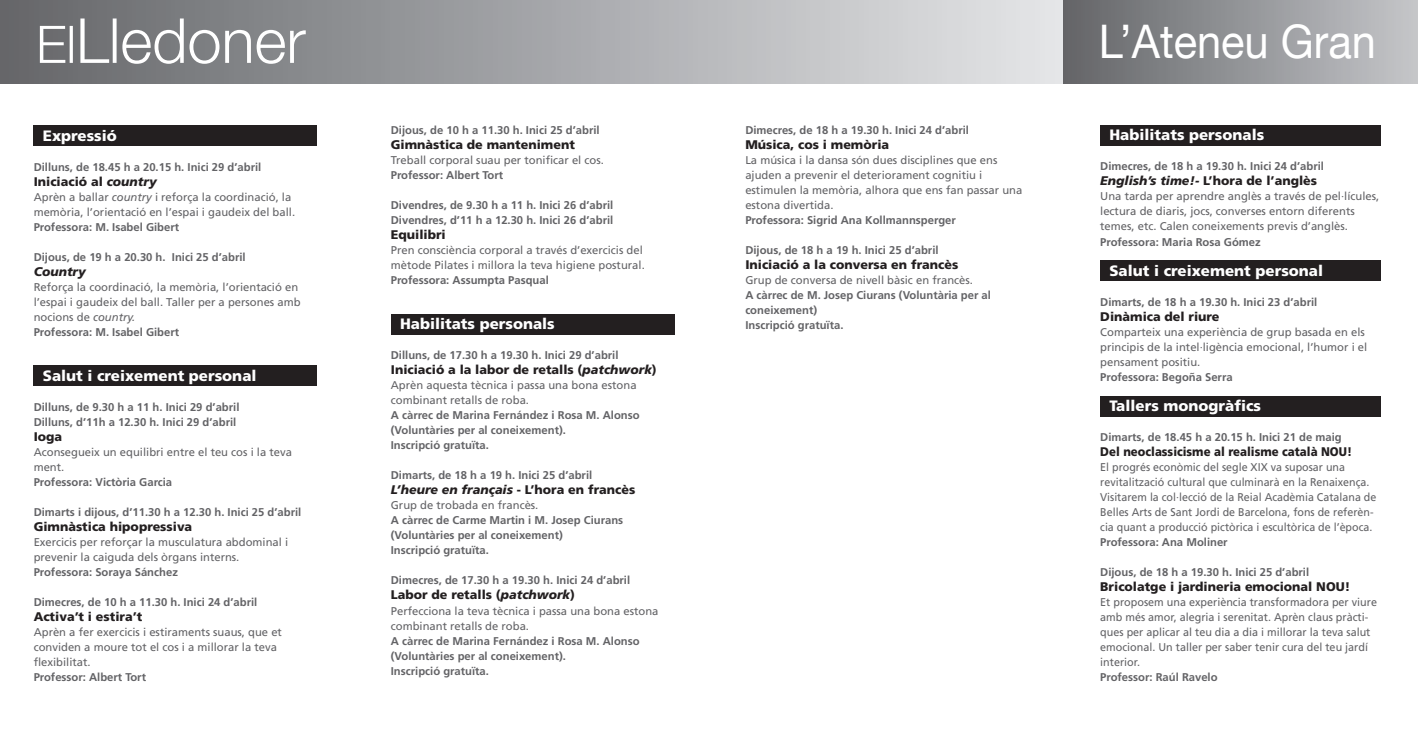
<style>
.page{position:relative;width:1418px;height:745px;background:#fff}
.page>*{position:absolute;margin:0;border:0;box-sizing:border-box;transform-origin:0 0}
.t1{font:46.25px "Helvetica Neue";color:#fff;scale:.94 1}
.t2{font:900 15px "Frutiger";color:#fff}
.t3{font:900 12.5px "Frutiger";color:#231f20}
.t4{font:italic 900 12.5px "Frutiger";color:#231f20}
.t5{font:900 12.5px "Frutiger";color:#231f20;scale:.91 1}
.t6{font:700 11.25px/15px "Frutiger";color:#636366}
.t7{font:11.25px/15px "Frutiger";color:#636366}
.t8{font:11.25px/15px "Frutiger";color:#636366;scale:.95 1}
.t9{font:11.25px/15px "Frutiger";color:#636366;scale:.96 1}
.s1{font-style:italic}
.s2{font-style:normal}
</style>
<div class="page">
<div style="left:391px;top:314px;width:283px;height:20px;background:#231f20"></div>
<div style="left:1100px;top:395px;width:280px;height:21px;background:#231f20"></div>
<div style="left:1100px;top:260px;width:280px;height:20px;background:#231f20"></div>
<div style="left:34px;top:365px;width:283px;height:20px;background:#231f20"></div>
<div style="left:34px;top:125px;width:283px;height:21px;background:#231f20"></div>
<svg style="left:0;top:0;width:1063px;height:84px;background:#aaacaf"></svg>
<svg style="left:40px;top:18px;width:266px;height:46px"></svg>
<div style="left:1063px;top:0;width:354px;height:84px;background:linear-gradient(to right,#636467,#c4c5c9)"></div>
<div style="left:1099px;top:125px;width:281px;height:21px;background:#231f20"></div>
<p class="t2" style="left:43px;top:126px;width:75px">Expressió</p>
<p class="t6" style="left:34px;top:159px;width:229px">Dilluns, de 18.45 h a 20.15 h. Inici 29 d’abril</p>
<p class="t3" style="left:34px;top:173px;width:124px">Iniciació al <span class="s1">country</span></p>
<p class="t7" style="left:34px;top:189px;width:263px">Aprèn a ballar <span class="s1">country</span> i reforça la coordinació, la memòria, l’orientació en l’espai i gaudeix del ball.</p>
<p class="t6" style="left:34px;top:219px;width:147px">Professora: M. Isabel Gibert</p>
<p class="t6" style="left:34px;top:249px;width:213px">Dijous, de 19 h a 20.30 h. Inici 25 d’abril</p>
<p class="t4" style="left:34px;top:264px;width:54px">Country</p>
<p class="t7" style="left:34px;top:279px;width:268px">Reforça la coordinació, la memòria, l’orientació en l’espai i gaudeix del ball. Taller per a persones amb nocions de <span class="s1">country.</span></p>
<p class="t6" style="left:34px;top:324px;width:147px">Professora: M. Isabel Gibert</p>
<p class="t2" style="left:43px;top:366px;width:215px">Salut i creixement personal</p>
<p class="t6" style="left:34px;top:399px;width:207px">Dilluns, de 9.30 h a 11 h. Inici 29 d’abril</p>
<p class="t6" style="left:34px;top:414px;width:204px">Dilluns, d’11h a 12.30 h. Inici 29 d’abril</p>
<p class="t3" style="left:34px;top:428px;width:30px">Ioga</p>
<p class="t7" style="left:34px;top:444px;width:260px">Aconsegueix un equilibri entre el teu cos i la teva ment.</p>
<p class="t6" style="left:34px;top:474px;width:140px">Professora: Victòria Garcia</p>
<p class="t6" style="left:34px;top:504px;width:269px">Dimarts i dijous, d’11.30 h a 12.30 h. Inici 25 d’abril</p>
<p class="t3" style="left:34px;top:518px;width:160px">Gimnàstica hipopressiva</p>
<p class="t7" style="left:34px;top:534px;width:256px">Exercicis per reforçar la musculatura abdominal i prevenir la caiguda dels òrgans interns.</p>
<p class="t6" style="left:34px;top:564px;width:146px">Professora: Soraya Sánchez</p>
<p class="t6" style="left:34px;top:594px;width:225px">Dimecres, de 10 h a 11.30 h. Inici 24 d’abril</p>
<p class="t3" style="left:34px;top:608px;width:110px">Activa’t i estira’t</p>
<p class="t7" style="left:34px;top:624px;width:250px">Aprèn a fer exercicis i estiraments suaus, que et conviden a moure tot el cos i a millorar la teva flexibilitat.</p>
<p class="t6" style="left:34px;top:669px;width:114px">Professor: Albert Tort</p>
<p class="t6" style="left:391px;top:122px;width:210px">Dijous, de 10 h a 11.30 h. Inici 25 d’abril</p>
<p class="t3" style="left:391px;top:137px;width:186px">Gimnàstica de manteniment</p>
<p class="t7" style="left:391px;top:152px;width:214px">Treball corporal suau per tonificar el cos.</p>
<p class="t6" style="left:391px;top:167px;width:114px">Professor: Albert Tort</p>
<p class="t6" style="left:391px;top:197px;width:224px">Divendres, de 9.30 h a 11 h. Inici 26 d’abril</p>
<p class="t6" style="left:391px;top:212px;width:224px">Divendres, d’11 h a 12.30 h. Inici 26 d’abril</p>
<p class="t3" style="left:391px;top:227px;width:56px">Equilibri</p>
<p class="t7" style="left:391px;top:242px;width:255px">Pren consciència corporal a través d’exercicis del mètode Pilates i millora la teva higiene postural.</p>
<p class="t6" style="left:391px;top:272px;width:159px">Professora: Assumpta Pasqual</p>
<p class="t2" style="left:400px;top:314px;width:156px">Habilitats personals</p>
<p class="t6" style="left:391px;top:347px;width:229px">Dilluns, de 17.30 h a 19.30 h. Inici 29 d’abril</p>
<p class="t3" style="left:391px;top:362px;width:267px">Iniciació a la labor de retalls (<span class="s1">patchwork</span>)</p>
<p class="t7" style="left:391px;top:377px;width:247px">Aprèn aquesta tècnica i passa una bona estona combinant retalls de roba.</p>
<p class="t6" style="left:391px;top:407px;width:250px">A càrrec de Marina Fernández i Rosa M. Alonso (Voluntàries per al coneixement).</p>
<p class="t6" style="left:391px;top:437px;width:100px">Inscripció gratuïta.</p>
<p class="t6" style="left:391px;top:467px;width:203px">Dimarts, de 18 h a 19 h. Inici 25 d’abril</p>
<p class="t4" style="left:391px;top:482px;width:246px">L’heure en français <span class="s2">- L’hora en francès</span></p>
<p class="t7" style="left:391px;top:497px;width:149px">Grup de trobada en francès.</p>
<p class="t6" style="left:391px;top:512px;width:234px">A càrrec de Carme Martin i M. Josep Ciurans</p>
<p class="t6" style="left:391px;top:527px;width:173px">(Voluntàries per al coneixement)</p>
<p class="t6" style="left:391px;top:542px;width:100px">Inscripció gratuïta.</p>
<p class="t6" style="left:391px;top:572px;width:241px">Dimecres, de 17.30 h a 19.30 h. Inici 24 d’abril</p>
<p class="t3" style="left:391px;top:587px;width:186px">Labor de retalls (<span class="s1">patchwork</span>)</p>
<p class="t7" style="left:391px;top:602px;width:269px">Perfecciona la teva tècnica i passa una bona estona combinant retalls de roba.</p>
<p class="t6" style="left:391px;top:632px;width:250px">A càrrec de Marina Fernández i Rosa M. Alonso (Voluntàries per al coneixement).</p>
<p class="t6" style="left:391px;top:662px;width:100px">Inscripció gratuïta.</p>
<p class="t6" style="left:745px;top:122px;width:225px">Dimecres, de 18 h a 19.30 h. Inici 24 d’abril</p>
<p class="t3" style="left:745px;top:137px;width:145px">Música, cos i memòria</p>
<p class="t7" style="left:745px;top:152px;width:278px">La música i la dansa són dues disciplines que ens ajuden a prevenir el deteriorament cognitiu i estimulen la memòria, alhora que ens fan passar una estona divertida.</p>
<p class="t6" style="left:745px;top:212px;width:212px">Professora: Sigrid Ana Kollmannsperger</p>
<p class="t6" style="left:745px;top:242px;width:195px">Dijous, de 18 h a 19 h. Inici 25 d’abril</p>
<p class="t3" style="left:745px;top:257px;width:214px">Iniciació a la conversa en francès</p>
<p class="t7" style="left:745px;top:272px;width:229px">Grup de conversa de nivell bàsic en francès.</p>
<p class="t6" style="left:745px;top:287px;width:247px">A càrrec de M. Josep Ciurans (Voluntària per al coneixement)</p>
<p class="t6" style="left:745px;top:317px;width:100px">Inscripció gratuïta.</p>
<p class="t1" style="left:1098px;top:8px;width:296px">L’Ateneu Gran</p>
<p class="t2" style="left:1109px;top:126px;width:156px">Habilitats personals</p>
<p class="t6" style="left:1100px;top:159px;width:225px">Dimecres, de 18 h a 19.30 h. Inici 24 d’abril</p>
<p class="t3" style="left:1100px;top:173px;width:218px"><span class="s1">English’s time!-</span> L’hora de l’anglès</p>
<p class="t7" style="left:1100px;top:189px;width:280px">Una tarda per aprendre anglès a través de pel·lícules, lectura de diaris, jocs, converses entorn diferents temes, etc. Calen coneixements previs d’anglès.</p>
<p class="t6" style="left:1100px;top:234px;width:162px">Professora: Maria Rosa Gómez</p>
<p class="t2" style="left:1109px;top:261px;width:215px">Salut i creixement personal</p>
<p class="t6" style="left:1100px;top:294px;width:218px">Dimarts, de 18 h a 19.30 h. Inici 23 d’abril</p>
<p class="t3" style="left:1100px;top:308px;width:121px">Dinàmica del riure</p>
<p class="t7" style="left:1100px;top:324px;width:268px">Comparteix una experiència de grup basada en els principis de la intel·ligència emocional, l’humor i el pensament positiu.</p>
<p class="t6" style="left:1100px;top:369px;width:134px">Professora: Begoña Serra</p>
<p class="t2" style="left:1109px;top:396px;width:153px">Tallers monogràfics</p>
<p class="t6" style="left:1100px;top:429px;width:243px">Dimarts, de 18.45 h a 20.15 h. Inici 21 de maig</p>
<p class="t5" style="left:1100px;top:443px;width:278px">Del neoclassicisme al realisme català NOU!</p>
<p class="t8" style="left:1100px;top:459px;width:292px">El progrés econòmic del segle XIX va suposar una revitalització cultural que culminarà en la Renaixença.<br>Visitarem la col·lecció de la Reial Acadèmia Catalana de Belles Arts de Sant Jordi de Barcelona, fons de referèn&shy;cia quant a producció pictòrica i escultòrica de l’època.</p>
<p class="t6" style="left:1100px;top:534px;width:129px">Professora: Ana Moliner</p>
<p class="t6" style="left:1100px;top:564px;width:210px">Dijous, de 18 h a 19.30 h. Inici 25 d’abril</p>
<p class="t3" style="left:1100px;top:578px;width:251px">Bricolatge i jardineria emocional NOU!</p>
<p class="t9" style="left:1100px;top:594px;width:290px">Et proposem una experiència transformadora per viure amb més amor, alegria i serenitat. Aprèn claus pràcti&shy;ques per aplicar al teu dia a dia i millorar la teva salut emocional. Un taller per saber tenir cura del teu jardí interior.</p>
<p class="t6" style="left:1100px;top:669px;width:119px">Professor: Raúl Ravelo</p>
</div>
